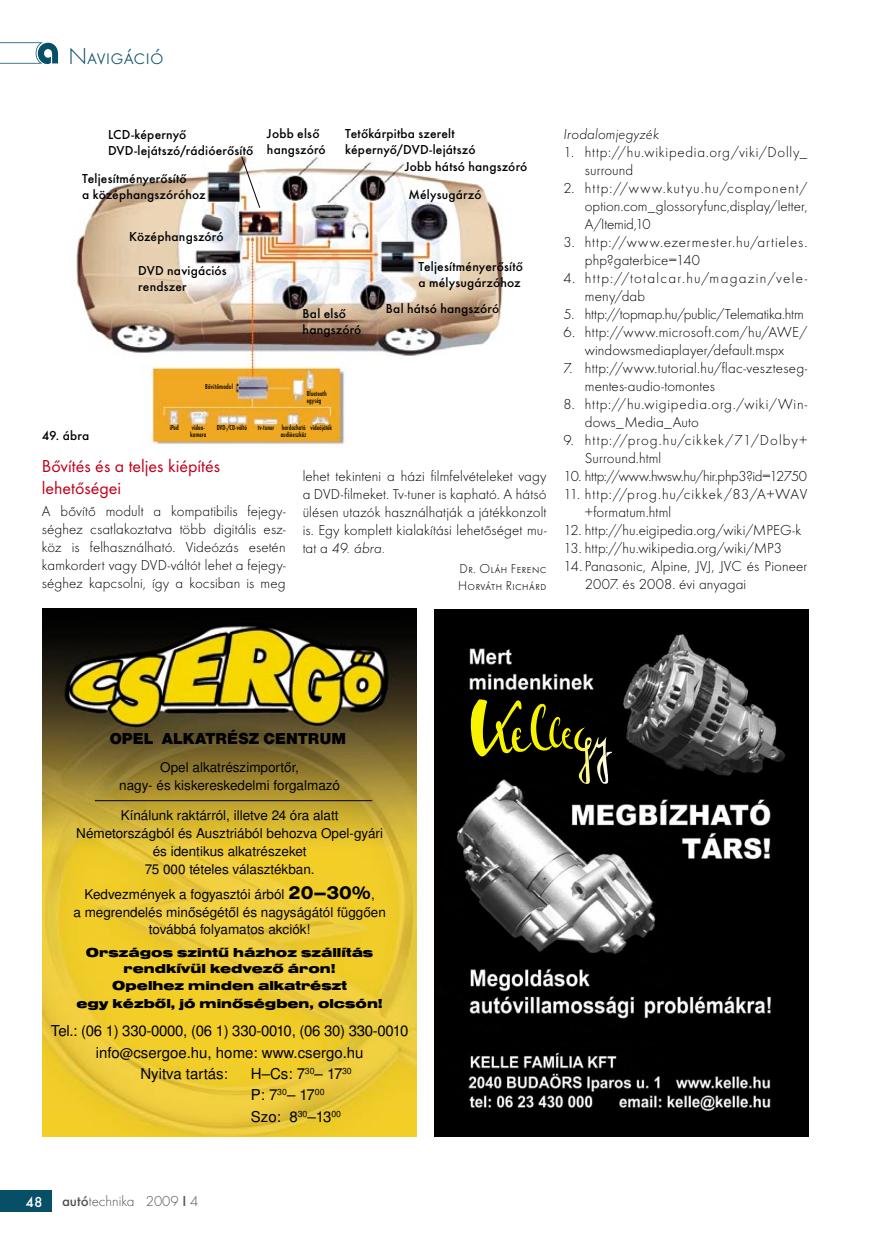
<style>
.page{position:relative;width:872px;height:1246px;background:#fff}
.page>*{position:absolute;margin:0;border:0;box-sizing:border-box;transform-origin:0 0}
.t1{font:300 24px "Futura TOT";color:#074e67}
.t2{font:18px/21.6px "Futura TOT Boo";color:#c0001b}
.t3{font:900 16.5px "Nimbus San Nov TOT";letter-spacing:.005em;color:#000}
.t4{font:300 15px/18px "Futura TOT";letter-spacing:.01em;color:#000;text-align:justify}
.t5{font:300 15px/18px "Futura TOT";letter-spacing:.045em;color:#000}
.t6{font:300 15px/18px "Futura TOT";letter-spacing:.05em;color:#000}
.t7{font:300 15px/18px "Futura TOT";letter-spacing:.035em;color:#000}
.t8{font:15px "Nimbus Sans LOT";letter-spacing:-.02em;color:#000}
.t9{font:15px "Nimbus Sans LOT";color:#000}
.t10{font:300 15px/18px "Futura TOT";letter-spacing:.06em;color:#000}
.t11{font:300 15px/18px "Futura TOT";letter-spacing:.085em;color:#000}
.t12{font:300 15px "Futura TOT";letter-spacing:-.015em;color:#000}
.t13{font:300 15px "Futura TOT";letter-spacing:-.025em;color:#000}
.t14{font:15px/21.3px "Nimbus Sans LOT";letter-spacing:-.035em;color:#000}
.t15{font:300 15px "Futura TOT";color:#535353}
.t16{font:italic 300 15px "Futura TOT";letter-spacing:.005em;color:#000}
.t17{font:500 15px "Futura TOT";color:#fff}
.t18{font:500 13.5px/16.2px "Futura TOT";letter-spacing:.015em;color:#000}
.t19{font:13.5px/18px "Nimbus Sans LOT";color:#000;text-align:center}
.t20{font:900 expanded 13.5px/23.7px "Nimbus San TOT";color:#000;text-align:center}
.t21{font:300 13.5px/16.5px "Futura TOT";letter-spacing:.02em;color:#000}
.t22{font:7.5px/7.5px "Futura TOT Med Con";letter-spacing:.005em;color:#000}
.t23{font:7.5px "Futura TOT Med Con";letter-spacing:.025em;color:#000}
.s1{font-style:italic}
.s2{font-family:"Nimbus San TOT";font-weight:700;font-stretch:expanded;font-size:19.5px}
.s3{font-family:"Nimbus Sans LOT";font-weight:400;font-stretch:normal}
.s4{font-size:13.5px}
.s5{font-weight:500}
</style>
<div class="page">
<div style="left:0;top:1191px;width:51px;height:21px;background:#074e67"></div>
<svg style="left:0;top:42px;width:58px;height:22px"></svg>
<img style="left:74px;top:156px;width:429px;height:291px">
<svg style="left:241px;top:156px;width:20px;height:53px"></svg>
<img style="left:43px;top:609px;width:374px;height:527px">
<hr style="left:95px;top:800px;width:277px;height:1px;background:#000">
<img style="left:434px;top:609px;width:374px;height:527px">
<svg style="left:470px;top:699px;width:142px;height:85px;background:#2f2e07"></svg>
<p class="t1" style="left:68px;top:43px;width:97px">Navigáció</p>
<p class="t18" style="left:108px;top:126px;width:147px">LCD-képernyő<br>DVD-lejátszó/rádióerősítő</p>
<p class="t18" style="left:82px;top:170px;width:125px">Teljesítményerősítő<br>a középhangszóróhoz</p>
<p class="t18" style="left:129px;top:228px;width:96px">Középhangszóró</p>
<p class="t18" style="left:138px;top:262px;width:90px">DVD navigációs rendszer</p>
<p class="t18" style="left:267px;top:125px;width:60px">Jobb első hangszóró</p>
<p class="t18" style="left:345px;top:125px;width:111px">Tetőkárpitba szerelt</p>
<p class="t18" style="left:345px;top:141px;width:132px">képernyő/DVD-lejátszó</p>
<p class="t18" style="left:405px;top:158px;width:124px">Jobb hátsó hangszóró</p>
<p class="t18" style="left:408px;top:186px;width:75px">Mélysugárzó</p>
<p class="t18" style="left:303px;top:305px;width:60px">Bal első hangszóró</p>
<p class="t18" style="left:418px;top:258px;width:106px">Teljesítményerősítő a mélysugárzóhoz</p>
<p class="t18" style="left:386px;top:300px;width:115px">Bal hátsó hangszóró</p>
<p class="t23" style="left:205px;top:383px;width:29px">Bővítőmodul</p>
<p class="t22" style="left:307px;top:389px;width:22px">Bluetooth egység</p>
<p class="t22" style="left:170px;top:424px;width:11px">iPod</p>
<p class="t22" style="left:190px;top:424px;width:18px">video&shy;kamera</p>
<p class="t22" style="left:217px;top:424px;width:32px">DVD-/CD-váltó</p>
<p class="t22" style="left:258px;top:424px;width:76px">tv-tuner hordozható videójáték</p>
<p class="t18" style="left:42px;top:428px;width:49px">49. ábra</p>
<p class="t22" style="left:281px;top:431px;width:27px">audióeszköz</p>
<p class="t2" style="left:42px;top:455px;width:180px">Bővítés és a teljes kiépítés lehetőségei</p>
<p class="t4" style="left:42px;top:502px;width:245px">A bővítő modult a kompatibilis fejegy&shy;séghez csatlakoztatva több digitális esz&shy;köz is felhasználható. Videózás esetén kamkordert vagy DVD-váltót lehet a fejegy&shy;séghez kapcsolni, így a kocsiban is meg</p>
<p class="t4" style="left:303px;top:467px;width:245px">lehet tekinteni a házi filmfelvételeket vagy a DVD-filmeket. Tv-tuner is kapható. A hátsó ülésen utazók használhatják a játékkonzolt is. Egy komplett kialakítási lehetőséget mu&shy;tat a <span class="s1">49. ábra.</span></p>
<p class="t21" style="left:458px;top:561px;width:90px">Dr. Oláh Ferenc<br>Horváth Richárd</p>
<p class="t16" style="left:563px;top:125px;width:97px">Irodalomjegyzék</p>
<p class="t5" style="left:585px;top:143px;width:224px;text-indent:-21px">1. http://hu.wikipedia.org/viki/Dolly_ surround</p>
<p class="t4" style="left:585px;top:179px;width:224px;text-indent:-21px">2. http://www.kutyu.hu/component/ option.com_glossoryfunc,display/letter, A/Itemid,10</p>
<p class="t6" style="left:585px;top:233px;width:224px;text-indent:-21px">3. http://www.ezermester.hu/artieles. php?gaterbice=140</p>
<p class="t11" style="left:585px;top:269px;width:224px;text-indent:-21px">4. http://totalcar.hu/magazin/vele&shy;meny/dab</p>
<p class="t12" style="left:563px;top:305px;width:242px">5. http://topmap.hu/public/Telematika.htm</p>
<p class="t4" style="left:563px;top:323px;width:245px;text-align:center">6. http://www.microsoft.com/hu/AWE/ windowsmediaplayer/default.mspx</p>
<p class="t4" style="left:585px;top:359px;width:224px;text-indent:-21px">7. http://www.tutorial.hu/flac-veszteseg&shy;mentes-audio-tomontes</p>
<p class="t5" style="left:585px;top:395px;width:224px;text-indent:-21px">8. http://hu.wigipedia.org./wiki/Win&shy;dows_Media_Auto</p>
<p class="t10" style="left:585px;top:431px;width:224px;text-indent:-21px">9. http://prog.hu/cikkek/71/Dolby+<br>Surround.html</p>
<p class="t13" style="left:563px;top:467px;width:245px">10. http://www.hwsw.hu/hir.php3?id=12750</p>
<p class="t7" style="left:585px;top:485px;width:224px;text-indent:-21px">11. http://prog.hu/cikkek/83/A+WAV +formatum.html</p>
<p class="t4" style="left:563px;top:521px;width:239px">12. http://hu.eigipedia.org/wiki/MPEG-k</p>
<p class="t4" style="left:563px;top:539px;width:220px">13. http://hu.wikipedia.org/wiki/MP3</p>
<p class="t4" style="left:585px;top:557px;width:224px;text-indent:-21px">14. Panasonic, Alpine, JVJ, JVC és Pioneer<br>2007. és 2008. évi anyagai</p>
<p class="t3" style="left:110px;top:729px;width:238px">OPEL ALKATRÉSZ CENTRUM</p>
<p class="t19" style="left:119px;top:758px;width:222px">Opel alkatrészimportőr,<br>nagy- és kiskereskedelmi forgalmazó</p>
<p class="t19" style="left:76px;top:806px;width:308px">Kínálunk raktárról, illetve 24 óra alatt Németországból és Ausztriából behozva Opel-gyári és identikus alkatrészeket<br>75 000 tételes választékban.</p>
<p class="t19" style="left:73px;top:886px;width:314px">Kedvezmények a fogyasztói árból <span class="s2">20–30%</span>,<br>a megrendelés minőségétől és nagyságától függően</p>
<p class="t20" style="left:86px;top:917px;width:289px"><span class="s3">továbbá folyamatos akciók!<br></span>Országos szintű házhoz szállítás</p>
<p class="t20" style="left:112px;top:961px;width:236px;line-height:16.2px">rendkívül kedvező áron!<br>Opelhez minden alkatrészt</p>
<p class="t20" style="left:76px;top:991px;width:308px">egy kézből, jó minőségben, olcsón!</p>
<p class="t8" style="left:51px;top:1022px;width:359px">Tel.: (06 1) 330-0000, (06 1) 330-0010, (06 30) 330-0010</p>
<p class="t9" style="left:96px;top:1043px;width:269px">info<span class="s4">@</span>csergoe.hu, home: www.csergo.hu</p>
<p class="t9" style="left:140px;top:1065px;width:89px">Nyitva tartás:</p>
<p class="t14" style="left:251px;top:1063px;width:102px">H–Cs: 7<sup>30</sup>– 17<sup>30<br></sup>P: 7<sup>30</sup>– 17<sup>00<br></sup>Szo: 8<sup>30</sup>–13<sup>00</sup></p>
<p class="t17" style="left:26px;top:1193px;width:19px">48</p>
<p class="t15" style="left:62px;top:1193px;width:138px"><span class="s5">autó</span>technika 2009 <span class="s5">I</span> 4</p>
</div>
